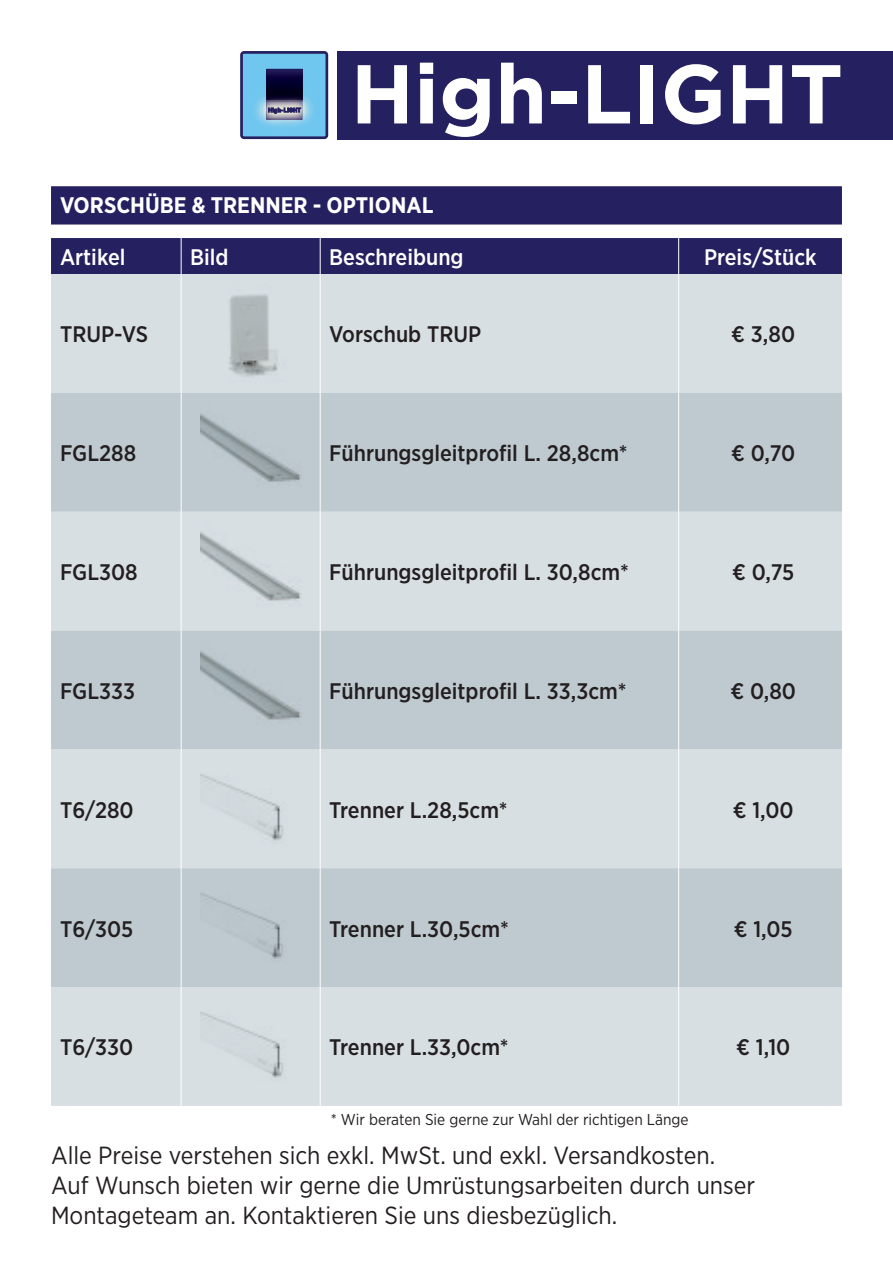
<style>
.page{position:relative;width:893px;height:1276px;background:#fff}
.page>*{position:absolute;margin:0;border:0;box-sizing:border-box;transform-origin:0 0}
.t1{font:700 83.25px "Gotham";color:#fff}
.t2{font:24.75px/29.7px "Gotham Narrow";color:#231f20}
.t3{font:500 22.5px "Gotham Narrow";color:#231f20}
.t4{font:500 22.5px "Gotham Narrow";color:#fff}
.t5{font:700 22.5px "Gotham Narrow";color:#fff}
.t6{font:15.75px "Gotham Narrow";color:#231f20}
</style>
<div class="page">
<hr style="left:892px;top:0;width:1px;height:1276px;background:#a7b6be">
<svg style="left:51px;top:186px;width:791px;height:88px;background:#474379"></svg>
<div style="left:51px;top:274px;width:791px;height:832px;background:#d8dfe3"></div>
<svg style="left:51px;top:393px;width:791px;height:594px;background:#c9d2d7"></svg>
<hr style="left:181px;top:238px;width:1px;height:36px;background:#fff">
<hr style="left:320px;top:238px;width:1px;height:36px;background:#fff">
<hr style="left:678px;top:238px;width:1px;height:36px;background:#fff">
<hr style="left:181px;top:274px;width:1px;height:119px;background:#fff">
<hr style="left:320px;top:274px;width:1px;height:119px;background:#fff">
<hr style="left:678px;top:274px;width:1px;height:119px;background:#fff">
<hr style="left:181px;top:393px;width:1px;height:119px;background:#fff">
<hr style="left:320px;top:393px;width:1px;height:119px;background:#fff">
<hr style="left:678px;top:393px;width:1px;height:119px;background:#fff">
<hr style="left:181px;top:512px;width:1px;height:118px;background:#fff">
<hr style="left:320px;top:512px;width:1px;height:118px;background:#fff">
<hr style="left:678px;top:512px;width:1px;height:118px;background:#fff">
<hr style="left:181px;top:630px;width:1px;height:119px;background:#fff">
<hr style="left:320px;top:630px;width:1px;height:119px;background:#fff">
<hr style="left:678px;top:630px;width:1px;height:119px;background:#fff">
<hr style="left:181px;top:749px;width:1px;height:119px;background:#fff">
<hr style="left:320px;top:749px;width:1px;height:119px;background:#fff">
<hr style="left:678px;top:749px;width:1px;height:119px;background:#fff">
<hr style="left:181px;top:868px;width:1px;height:119px;background:#fff">
<hr style="left:320px;top:868px;width:1px;height:119px;background:#fff">
<hr style="left:678px;top:868px;width:1px;height:119px;background:#fff">
<hr style="left:181px;top:987px;width:1px;height:119px;background:#fff">
<hr style="left:320px;top:987px;width:1px;height:119px;background:#fff">
<hr style="left:678px;top:987px;width:1px;height:119px;background:#fff">
<img style="left:200px;top:283px;width:101px;height:101px">
<img style="left:200px;top:402px;width:101px;height:101px">
<img style="left:200px;top:521px;width:101px;height:100px">
<img style="left:200px;top:639px;width:101px;height:101px">
<img style="left:200px;top:758px;width:101px;height:101px">
<img style="left:200px;top:877px;width:101px;height:101px">
<img style="left:200px;top:996px;width:101px;height:101px">
<div style="left:338px;top:51px;width:555px;height:88px;background:#252161"></div>
<svg style="left:240px;top:51px;width:88px;height:88px;background:#5d91ba"></svg>
<h1 class="t1" style="left:351px;top:39px;width:494px">High-LIGHT</h1>
<p class="t5" style="left:60px;top:191px;width:375px">VORSCHÜBE &amp; TRENNER - OPTIONAL</p>
<p class="t4" style="left:60px;top:243px;width:67px">Artikel</p>
<p class="t4" style="left:190px;top:243px;width:40px">Bild</p>
<p class="t4" style="left:329px;top:243px;width:136px">Beschreibung</p>
<p class="t4" style="left:704px;top:243px;width:114px">Preis/Stück</p>
<p class="t3" style="left:60px;top:321px;width:90px">TRUP-VS</p>
<p class="t3" style="left:329px;top:321px;width:154px">Vorschub TRUP</p>
<p class="t3" style="left:731px;top:321px;width:65px">€ 3,80</p>
<p class="t3" style="left:60px;top:440px;width:78px">FGL288</p>
<p class="t3" style="left:329px;top:440px;width:300px">Führungsgleitprofil L. 28,8cm*</p>
<p class="t3" style="left:731px;top:440px;width:66px">€ 0,70</p>
<p class="t3" style="left:60px;top:558px;width:79px">FGL308</p>
<p class="t3" style="left:329px;top:558px;width:301px">Führungsgleitprofil L. 30,8cm*</p>
<p class="t3" style="left:732px;top:558px;width:64px">€ 0,75</p>
<p class="t3" style="left:60px;top:677px;width:77px">FGL333</p>
<p class="t3" style="left:329px;top:677px;width:299px">Führungsgleitprofil L. 33,3cm*</p>
<p class="t3" style="left:730px;top:677px;width:67px">€ 0,80</p>
<p class="t3" style="left:60px;top:796px;width:75px">T6/280</p>
<p class="t3" style="left:329px;top:796px;width:180px">Trenner L.28,5cm*</p>
<p class="t3" style="left:733px;top:796px;width:63px">€ 1,00</p>
<p class="t3" style="left:60px;top:915px;width:75px">T6/305</p>
<p class="t3" style="left:329px;top:915px;width:181px">Trenner L.30,5cm*</p>
<p class="t3" style="left:734px;top:915px;width:61px">€ 1,05</p>
<p class="t3" style="left:60px;top:1034px;width:75px">T6/330</p>
<p class="t3" style="left:329px;top:1034px;width:181px">Trenner L.33,0cm*</p>
<p class="t3" style="left:736px;top:1034px;width:56px">€ 1,10</p>
<p class="t6" style="left:331px;top:1109px;width:359px">* Wir beraten Sie gerne zur Wahl der richtigen Länge</p>
<p class="t2" style="left:51px;top:1140px;width:706px">Alle Preise verstehen sich exkl. MwSt. und exkl. Versandkosten.<br>Auf Wunsch bieten wir gerne die Umrüstungsarbeiten durch unser<br>Montageteam an. Kontaktieren Sie uns diesbezüglich.</p>
</div>
